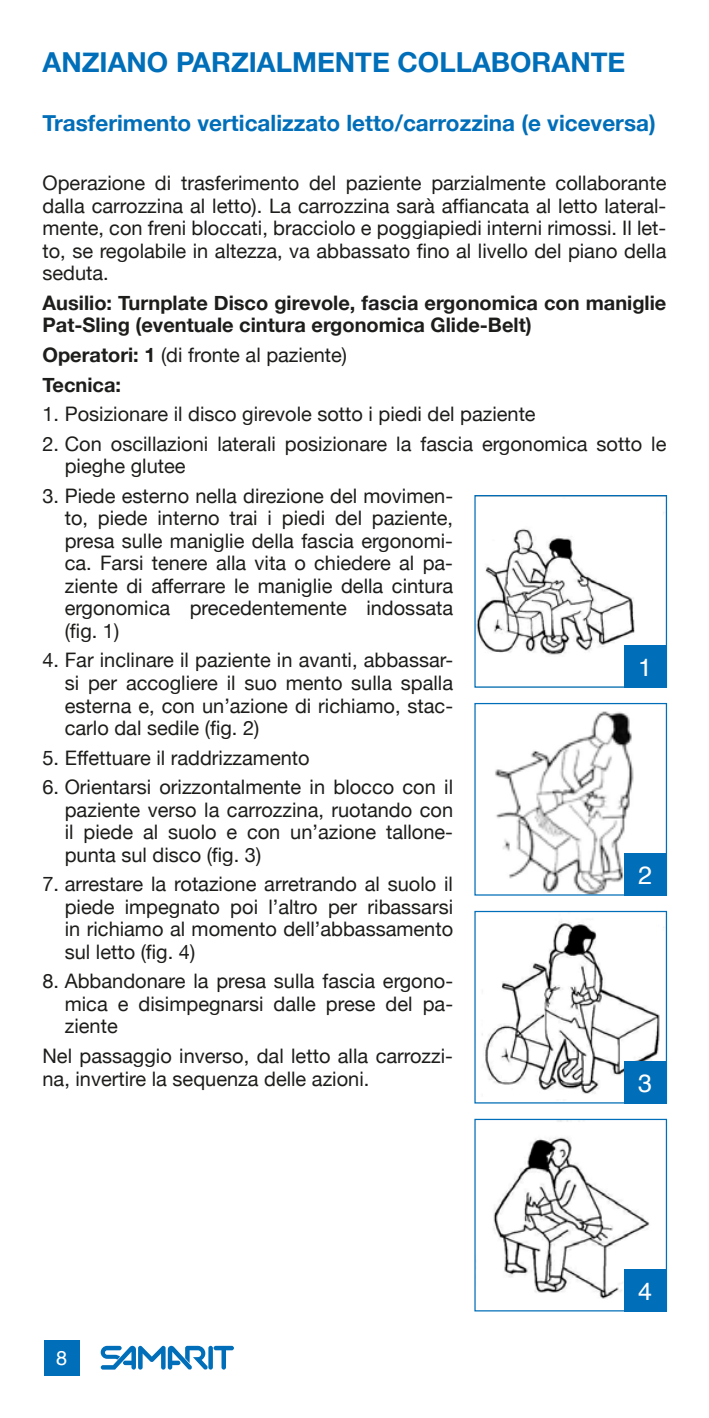
<style>
.page{position:relative;width:709px;height:1418px;background:#fff}
.page>*{position:absolute;margin:0;border:0;box-sizing:border-box;transform-origin:0 0}
.t1{font:700 27.5px "Helvetica Neue";color:#006eb8}
.t2{font:25px "Helvetica";color:#fff}
.t3{font:700 22.5px "Helvetica Neue";color:#006eb8}
.t4{font:20px/22.5px "Helvetica Neue";color:#1d1d1b;text-align:justify}
.t5{font:700 20px/22.5px "Helvetica Neue";color:#1d1d1b}
.t6{font:20px "Helvetica";color:#fff}
.s1{font-weight:700}
</style>
<div class="page">
<svg style="left:101px;top:1345px;width:133px;height:24px"></svg>
<div style="left:44px;top:1339px;width:35px;height:36px;background:#006eb8"></div>
<img style="left:476px;top:1120px;width:189px;height:179px">
<div style="left:474px;top:1118px;width:193px;height:193px;border:1px solid #006eb8"></div>
<div style="left:624px;top:1269px;width:42px;height:42px;background:#006eb8"></div>
<img style="left:476px;top:912px;width:189px;height:182px">
<div style="left:474px;top:910px;width:193px;height:193px;border:1px solid #006eb8"></div>
<div style="left:624px;top:1061px;width:42px;height:42px;background:#006eb8"></div>
<img style="left:495px;top:711px;width:139px;height:182px">
<div style="left:474px;top:703px;width:193px;height:192px;border:1px solid #006eb8"></div>
<div style="left:624px;top:853px;width:42px;height:42px;background:#006eb8"></div>
<img style="left:476px;top:512px;width:188px;height:143px">
<div style="left:474px;top:495px;width:193px;height:192px;border:1px solid #006eb8"></div>
<div style="left:624px;top:645px;width:42px;height:43px;background:#006eb8"></div>
<h1 class="t1" style="left:43px;top:45px;width:152px">Anziano par</h1>
<h1 class="t1" style="left:231px;top:45px;width:393px">zialmente collaborante</h1>
<p class="t3" style="left:43px;top:109px;width:614px">Trasferimento verticalizzato letto/carrozzina (e viceversa)</p>
<p class="t4" style="left:43px;top:171px;width:625px">Operazione di trasferimento del paziente parzialmente collaborante dalla carrozzina al letto). La carrozzina sarà affiancata al letto lateral&shy;mente, con freni bloccati, bracciolo e poggiapiedi interni rimossi. Il let&shy;to, se regolabile in altezza, va abbassato fino al livello del piano della seduta.</p>
<p class="t5" style="left:43px;top:291px;width:625px">Ausilio: Turnplate Disco girevole, fascia ergonomica con maniglie<br>Pat-Sling (eventuale cintura ergonomica Glide-Belt)</p>
<p class="t4" style="left:43px;top:340px;width:306px;line-height:29.5px"><span class="s1">Operatori: 1</span> (di fronte al paziente)<br><span class="s1">Tecnica:</span></p>
<p class="t4" style="left:43px;top:402px;width:494px">1. Posizionare il disco girevole sotto i piedi del paziente</p>
<p class="t4" style="left:65px;top:432px;width:603px;text-indent:-22px">2. Con oscillazioni laterali posizionare la fascia ergonomica sotto le pieghe glutee</p>
<p class="t4" style="left:65px;top:484px;width:390px;text-indent:-22px">3. Piede esterno nella direzione del movimen&shy;to, piede interno trai i piedi del paziente, presa sulle maniglie della fascia ergonomi&shy;ca. Farsi tenere alla vita o chiedere al pa&shy;ziente di afferrare le maniglie della cintura ergonomica precedentemente indossata (fig. 1)</p>
<p class="t4" style="left:65px;top:649px;width:390px;text-indent:-22px">4. Far inclinare il paziente in avanti, abbassar&shy;si per accogliere il suo mento sulla spalla esterna e, con un’azione di richiamo, stac&shy;carlo dal sedile (fig. 2)</p>
<p class="t4" style="left:43px;top:746px;width:269px">5. Effettuare il raddrizzamento</p>
<p class="t4" style="left:65px;top:775px;width:390px;text-indent:-22px">6. Orientarsi orizzontalmente in blocco con il paziente verso la carrozzina, ruotando con il piede al suolo e con un’azione tallone&shy;punta sul disco (fig. 3)</p>
<p class="t4" style="left:65px;top:872px;width:390px;text-indent:-22px">7. arrestare la rotazione arretrando al suolo il piede impegnato poi l’altro per ribassarsi in richiamo al momento dell’abbassamento sul letto (fig. 4)</p>
<p class="t4" style="left:65px;top:969px;width:390px;text-indent:-22px">8. Abbandonare la presa sulla fascia ergono&shy;mica e disimpegnarsi dalle prese del pa&shy;ziente</p>
<p class="t4" style="left:43px;top:1044px;width:412px">Nel passaggio inverso, dal letto alla carrozzi&shy;na, invertire la sequenza delle azioni.</p>
<p class="t2" style="left:638px;top:648px;width:15px">1</p>
<p class="t2" style="left:638px;top:855px;width:15px">2</p>
<p class="t2" style="left:638px;top:1063px;width:15px">3</p>
<p class="t6" style="left:56px;top:1342px;width:13px">8</p>
<p class="t2" style="left:638px;top:1271px;width:15px">4</p>
</div>
